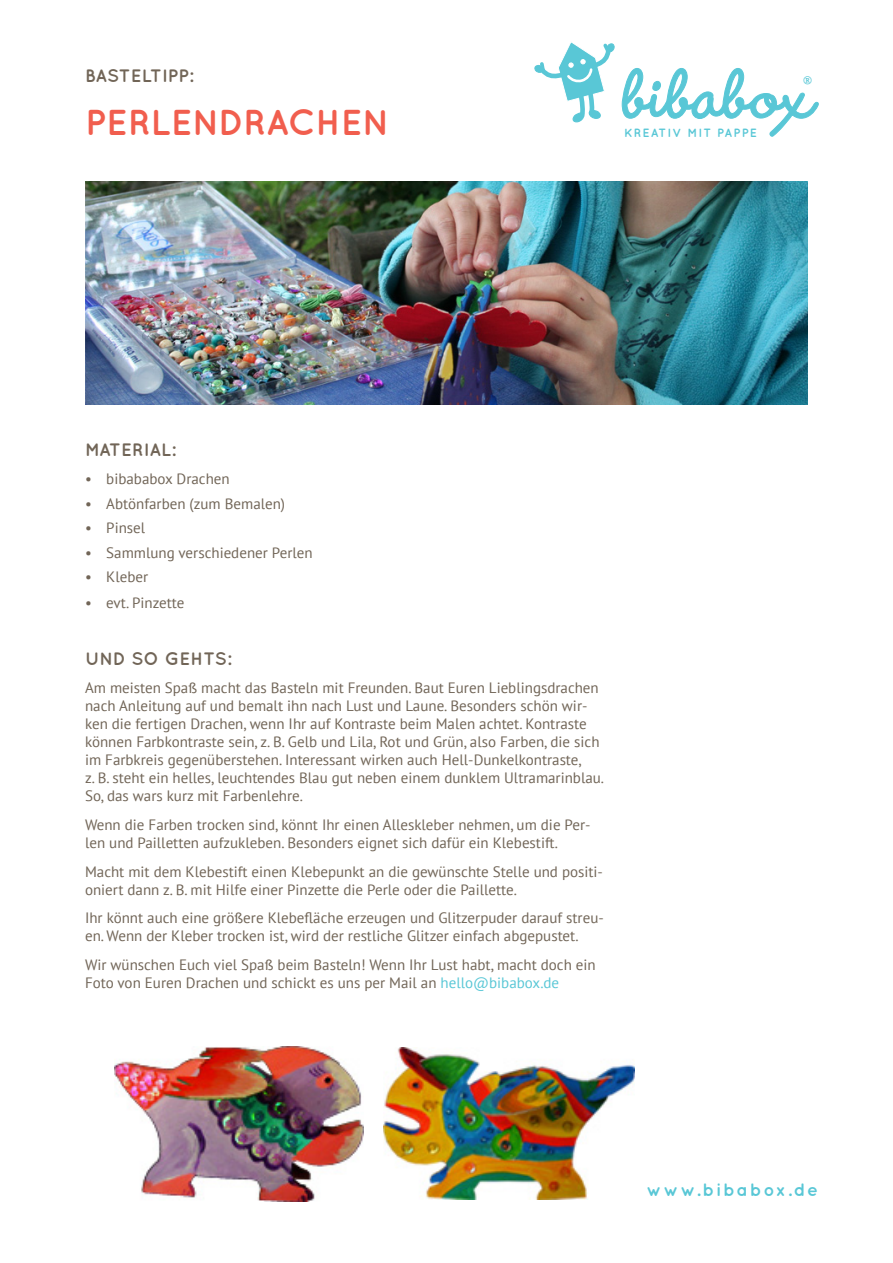
<style>
.page{position:relative;width:893px;height:1263px;background:#fff}
.page>*{position:absolute;margin:0;border:0;box-sizing:border-box;transform-origin:0 0}
.t1{font:700 36px "Quicksand";color:#f15e4e}
.t2{font:700 18px "Quicksand";letter-spacing:.01em;color:#716557}
.t3{font:700 18px "Quicksand";letter-spacing:.1em;color:#59c7d6}
.t4{font:15px/18px "PT Sans";color:#716557}
.t5{font:13.95px "Courier";color:#59c7d6}
.t6{font:700 12px "Quicksand";letter-spacing:.1em;color:#59c7d6}
.s1{color:#59c7d6}
</style>
<div class="page">
<img style="left:86px;top:181px;width:721px;height:223px">
<svg style="left:534px;top:42px;width:81px;height:81px"></svg>
<svg style="left:621px;top:68px;width:198px;height:69px"></svg>
<img style="left:384px;top:1048px;width:250px;height:151px">
<img style="left:115px;top:1046px;width:249px;height:156px">
<p class="t2" style="left:85px;top:64px;width:110px">BASTELTIPP:</p>
<h1 class="t1" style="left:85px;top:101px;width:306px">PERLENDRACHEN</h1>
<p class="t6" style="left:624px;top:125px;width:135px">KREATIV MIT PAPPE</p>
<p class="t5" style="left:803px;top:70px;width:10px">®</p>
<p class="t2" style="left:85px;top:439px;width:92px">MATERIAL:</p>
<p class="t4" style="left:85px;top:470px;width:146px">• bibababox Drachen</p>
<p class="t4" style="left:85px;top:494px;width:202px">• Abtönfarben (zum Bemalen)</p>
<p class="t4" style="left:85px;top:518px;width:62px">• Pinsel</p>
<p class="t4" style="left:85px;top:543px;width:229px">• Sammlung verschiedener Perlen</p>
<p class="t4" style="left:85px;top:567px;width:65px">• Kleber</p>
<p class="t4" style="left:85px;top:593px;width:101px">• evt. Pinzette</p>
<p class="t2" style="left:85px;top:648px;width:148px">UND SO GEHTS:</p>
<p class="t4" style="left:85px;top:679px;width:521px">Am meisten Spaß macht das Basteln mit Freunden. Baut Euren Lieblingsdrachen nach Anleitung auf und bemalt ihn nach Lust und Laune. Besonders schön wir&shy;ken die fertigen Drachen, wenn Ihr auf Kontraste beim Malen achtet. Kontraste können Farbkontraste sein, z. B. Gelb und Lila, Rot und Grün, also Farben, die sich im Farbkreis gegenüberstehen. Interessant wirken auch Hell-Dunkelkontraste,<br>z. B. steht ein helles, leuchtendes Blau gut neben einem dunklem Ultramarinblau.<br>So, das wars kurz mit Farbenlehre.</p>
<p class="t4" style="left:85px;top:815px;width:507px">Wenn die Farben trocken sind, könnt Ihr einen Alleskleber nehmen, um die Per&shy;len und Pailletten aufzukleben. Besonders eignet sich dafür ein Klebestift.</p>
<p class="t4" style="left:85px;top:862px;width:519px">Macht mit dem Klebestift einen Klebepunkt an die gewünschte Stelle und positi&shy;oniert dann z. B. mit Hilfe einer Pinzette die Perle oder die Paillette.</p>
<p class="t4" style="left:85px;top:909px;width:520px">Ihr könnt auch eine größere Klebefläche erzeugen und Glitzerpuder darauf streu&shy;en. Wenn der Kleber trocken ist, wird der restliche Glitzer einfach abgepustet.</p>
<p class="t4" style="left:85px;top:955px;width:512px">Wir wünschen Euch viel Spaß beim Basteln! Wenn Ihr Lust habt, macht doch ein<br>Foto von Euren Drachen und schickt es uns per Mail an <span class="s1">hello@bibabox.de</span></p>
<p class="t3" style="left:646px;top:1178px;width:173px">www.bibabox.de</p>
</div>
